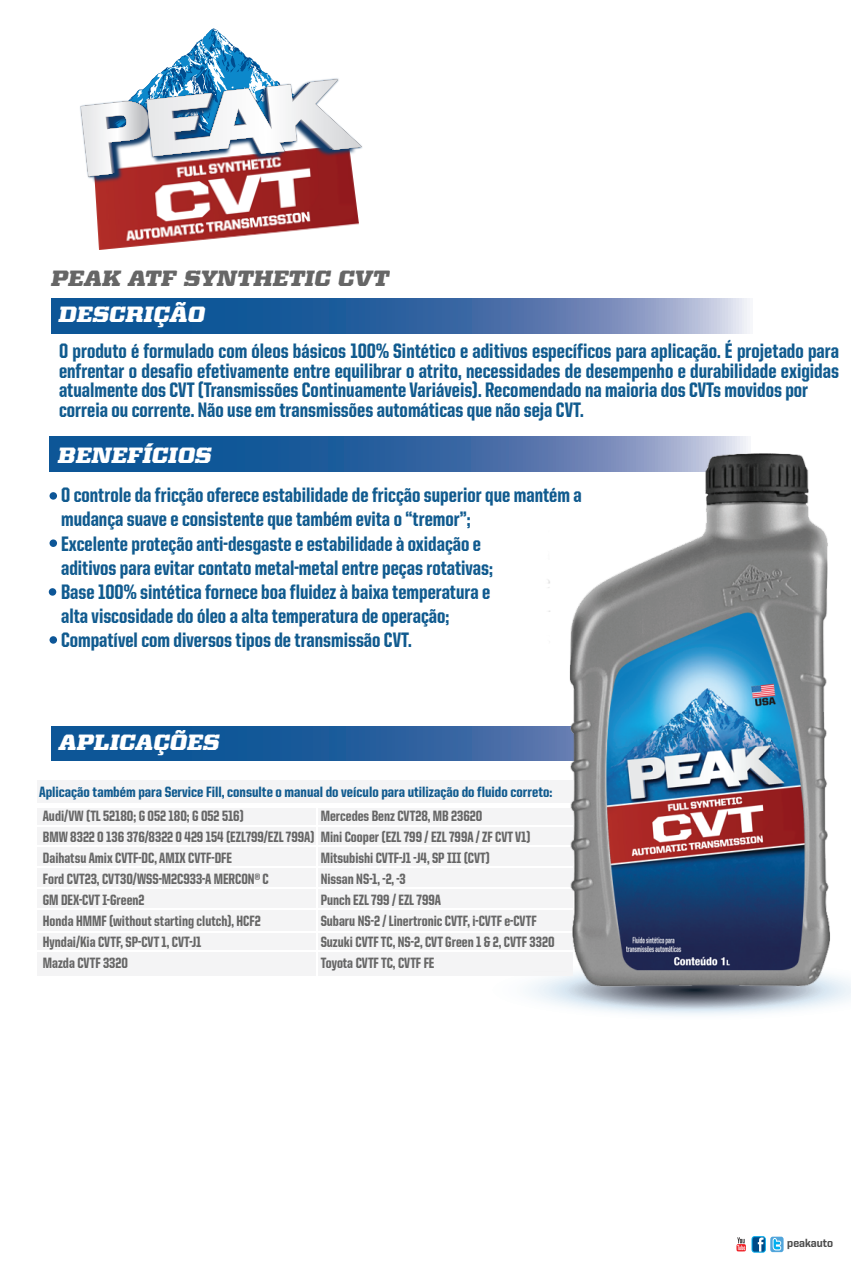
<style>
.page{position:relative;width:851px;height:1276px;background:#fff}
.page>*{position:absolute;margin:0;border:0;box-sizing:border-box;transform-origin:0 0}
.t1{font:800 21px/24px "United Sans Cond";color:#115b8f}
.t2{font:italic 800 expanded 21px "Kairos W01";color:#fff}
.t3{font:italic 800 expanded 21px "Kairos W01";color:#666}
.t4{font:800 15px/21px "United Sans Cond";color:#666}
.t5{font:800 15px "United Sans Cond";color:#115b8f;scale:1.07 1}
.t6{font:800 11.85px "United Sans Reg";color:#4c4c4c;scale:.86 1}
</style>
<div class="page">
<svg style="left:51px;top:726px;width:417px;height:34px;background:#195a99"></svg>
<svg style="left:50px;top:436px;width:418px;height:35px;background:#195a9a"></svg>
<svg style="left:51px;top:298px;width:699px;height:35px;background:#4372a9"></svg>
<div style="left:38px;top:780px;width:535px;height:195px;background:#f4f4f5"></div>
<hr style="left:34px;top:825px;width:552px;height:1px;background:#fff">
<hr style="left:37px;top:845px;width:552px;height:2px;background:#fff">
<hr style="left:37px;top:866px;width:552px;height:2px;background:#fff">
<hr style="left:37px;top:887px;width:552px;height:2px;background:#fff">
<hr style="left:37px;top:908px;width:552px;height:2px;background:#fff">
<hr style="left:37px;top:931px;width:552px;height:1px;background:#fff">
<hr style="left:37px;top:950px;width:552px;height:2px;background:#fff">
<div style="left:751px;top:1236px;width:14px;height:16px;background:#004a87;border-radius:3px"></div>
<div style="left:751px;top:1236px;width:14px;height:16px;border:1px solid #00aeef;border-radius:3px"></div>
<svg style="left:757px;top:1237px;width:6px;height:14px"></svg>
<svg style="left:770px;top:1236px;width:13px;height:16px"></svg>
<svg style="left:772px;top:1238px;width:9px;height:12px"></svg>
<svg style="left:734px;top:1236px;width:13px;height:16px"></svg>
<svg style="left:736px;top:1237px;width:9px;height:14px"></svg>
<div style="left:50px;top:492px;width:7px;height:8px;background:#0d5697;border-radius:50%"></div>
<div style="left:50px;top:539px;width:7px;height:8px;background:#0d5697;border-radius:50%"></div>
<div style="left:49px;top:588px;width:7px;height:8px;background:#0d5697;border-radius:50%"></div>
<div style="left:50px;top:636px;width:7px;height:8px;background:#0d5697;border-radius:50%"></div>
<hr style="left:316px;top:807px;width:2px;height:180px;background:#fff">
<div style="left:36px;top:802px;width:552px;height:5px;background:#fff"></div>
<img style="left:468px;top:436px;width:382px;height:579px">
<img style="left:95px;top:200px;width:263px;height:49px">
<img style="left:80px;top:106px;width:283px;height:94px">
<svg style="left:81px;top:28px;width:280px;height:148px"></svg>
<p class="t3" style="left:51px;top:266px;width:339px">PEAK ATF SYNTHETIC CVT</p>
<p class="t2" style="left:58px;top:302px;width:148px">DESCRIÇÃO</p>
<p class="t1" style="left:59px;top:341px;width:781px;line-height:19.5px">O produto é formulado com óleos básicos 100% Sintético e aditivos específicos para aplicação. É projetado para enfrentar o desafio efetivamente entre equilibrar o atrito, necessidades de desempenho e durabilidade exigidas atualmente dos CVT (Transmissões Continuamente Variáveis). Recomendado na maioria dos CVTs movidos por correia ou corrente. Não use em transmissões automáticas que não seja CVT.</p>
<p class="t2" style="left:58px;top:443px;width:155px">BENEFÍCIOS</p>
<p class="t1" style="left:61px;top:483px;width:522px">O controle da fricção oferece estabilidade de fricção superior que mantém a mudança suave e consistente que também evita o “tremor”;<br>Excelente proteção anti-desgaste e estabilidade à oxidação e<br>aditivos para evitar contato metal-metal entre peças rotativas;<br>Base 100% sintética fornece boa fluidez à baixa temperatura e<br>alta viscosidade do óleo a alta temperatura de operação;<br>Compatível com diversos tipos de transmissão CVT.</p>
<p class="t2" style="left:59px;top:730px;width:162px">APLICAÇÕES</p>
<p class="t5" style="left:39px;top:784px;width:481px">Aplicação também para Service Fill, consulte o manual do veículo para utilização do fluido correto:</p>
<p class="t4" style="left:43px;top:805px;width:202px">Audi/VW (TL 52180; G 052 180; G 052 516)</p>
<p class="t4" style="left:43px;top:847px;width:227px">Daihatsu Amix CVTF-DC, AMIX CVTF-DFE<br>Ford CVT23, CVT30/WSS-M2C933-A MERCON® C<br>GM DEX-CVT I-Green2<br>Honda HMMF (without starting clutch), HCF2<br>Hyndai/Kia CVTF, SP-CVT 1, CVT-J1<br>Mazda CVTF 3320</p>
<p class="t4" style="left:321px;top:805px;width:163px">Mercedes Benz CVT28, MB 23620</p>
<p class="t4" style="left:43px;top:826px;width:489px">BMW 8322 0 136 376/8322 0 429 154 (EZL799/EZL 799A) Mini Cooper (EZL 799 / EZL 799A / ZF CVT V1)</p>
<p class="t4" style="left:321px;top:847px;width:171px">Mitsubishi CVTF-J1 -J4, SP III (CVT)</p>
<p class="t4" style="left:321px;top:868px;width:86px">Nissan NS-1, -2, -3</p>
<p class="t4" style="left:321px;top:889px;width:122px">Punch EZL 799 / EZL 799A</p>
<p class="t4" style="left:321px;top:910px;width:217px">Subaru NS-2 / Linertronic CVTF, i-CVTF e-CVTF</p>
<p class="t4" style="left:321px;top:931px;width:235px">Suzuki CVTF TC, NS-2, CVT Green 1 &amp; 2, CVTF 3320</p>
<p class="t4" style="left:321px;top:952px;width:115px">Toyota CVTF TC, CVTF FE</p>
<p class="t6" style="left:787px;top:1236px;width:55px">peakauto</p>
</div>
